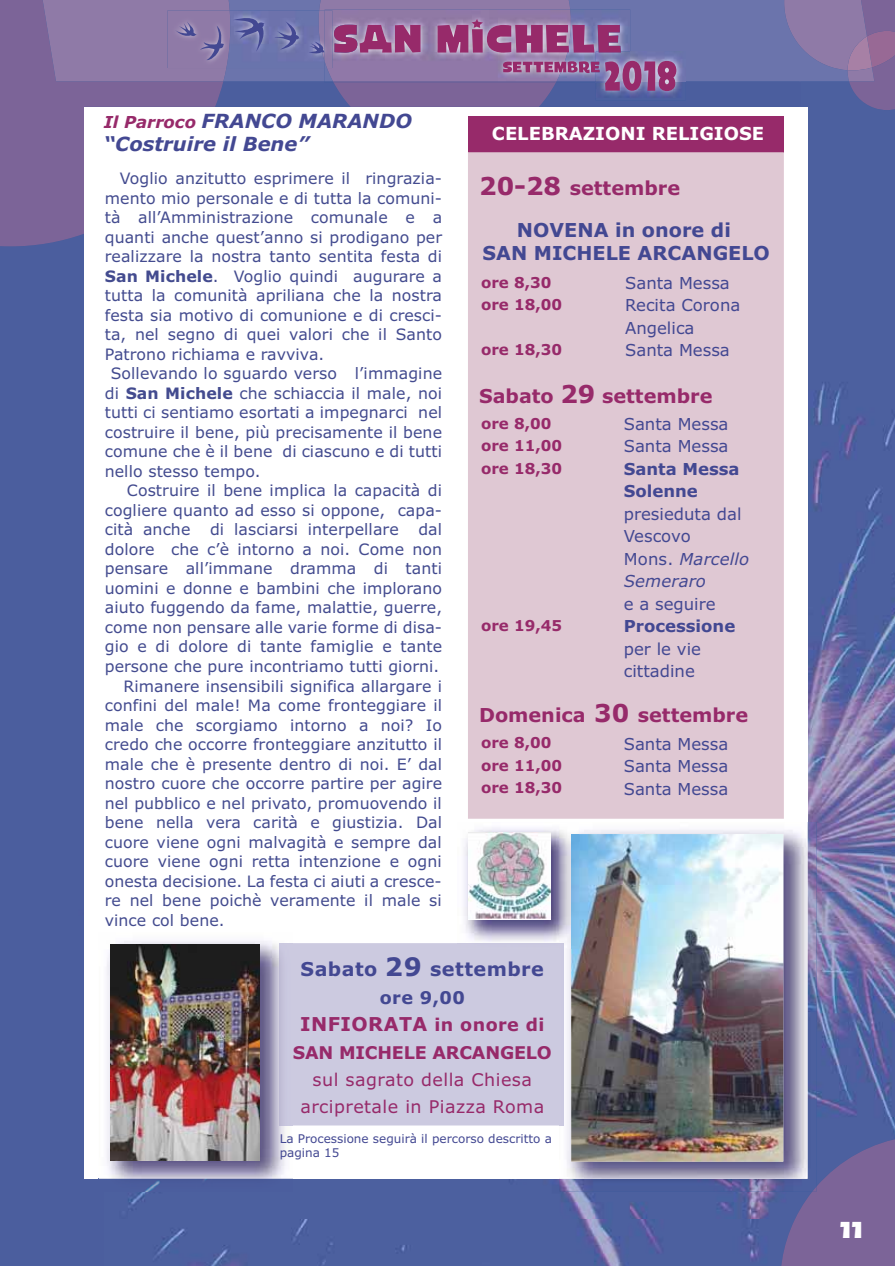
<style>
.page{position:relative;width:895px;height:1266px;background:#fff}
.page>*{position:absolute;margin:0;border:0;box-sizing:border-box;transform-origin:0 0}
.t1{font:27px "LAIKA";color:#fff}
.t2{font:italic 700 19.5px/22.5px "Verdana";color:#434892}
.t3{font:700 19.2px/42px "Verdana";color:#434892}
.t4{font:700 19.2px "Verdana";color:#972a6a}
.t5{font:700 19.2px "Verdana";letter-spacing:.025em;color:#972a6a}
.t6{font:700 19.2px "Verdana";letter-spacing:.025em;color:#434892}
.t7{font:700 18px "Verdana";color:#fff}
.t8{font:17.55px/27.2px "Verdana";letter-spacing:.025em;color:#972a6a;text-align:center}
.t9{font:700 17.55px "Verdana";letter-spacing:-.01em;color:#972a6a}
.t10{font:700 17.55px "Verdana";color:#434892}
.t11{font:16.5px/22.5px "Verdana";color:#434892}
.t12{font:700 16.5px/22.5px "Verdana";color:#434892}
.t13{font:15.75px "Verdana";letter-spacing:.005em;color:#434b8f}
.t14{font:700 15px/22.5px "Verdana";color:#972a6a}
.t15{font:12px/14.4px "Verdana";color:#434892}
.s1{font-size:16.5px;color:#972a6a}
.s2{font-weight:700}
.s3{font-size:24.75px;color:#972a6a}
.s4{color:#972a6a}
.s5{font-size:24.75px}
.s6{font-style:italic}
.s7{font-size:25.5px}
.s8{font-size:17.55px}
</style>
<div class="page">
<img style="left:800px;top:81px;width:94px;height:1055px">
<div style="left:556px;top:81px;width:244px;height:26px;background:#4b5e9e"></div>
<div style="left:223px;top:81px;width:110px;height:26px;background:#4b5e9e"></div>
<div style="left:52px;top:246px;width:52px;height:1019px;background:#4b5e9e"></div>
<div style="left:0;top:246px;width:52px;height:1019px;background:#4b5e9e"></div>
<img style="left:104px;top:1179px;width:676px;height:40px">
<div style="left:104px;top:1219px;width:676px;height:46px;background:#4c609f"></div>
<img style="left:333px;top:83px;width:223px;height:24px">
<img style="left:866px;top:0;width:28px;height:31px">
<img style="left:848px;top:67px;width:46px;height:43px">
<img style="left:866px;top:31px;width:28px;height:36px">
<div style="left:0;top:0;width:223px;height:246px;background:#7c6498"></div>
<div style="left:230px;top:0;width:617px;height:81px;background:#6b74ac"></div>
<img style="left:319px;top:0;width:251px;height:10px">
<img style="left:784px;top:0;width:82px;height:70px">
<img style="left:847px;top:67px;width:27px;height:14px">
<img style="left:847px;top:36px;width:24px;height:34px">
<img style="left:41px;top:0;width:189px;height:81px">
<img style="left:324px;top:10px;width:306px;height:73px">
<img style="left:324px;top:10px;width:248px;height:71px">
<svg style="left:334px;top:25px;width:86px;height:28px"></svg>
<img style="left:595px;top:51px;width:90px;height:49px">
<svg style="left:437px;top:19px;width:183px;height:34px"></svg>
<svg style="left:503px;top:61px;width:96px;height:12px"></svg>
<svg style="left:605px;top:61px;width:71px;height:30px"></svg>
<img style="left:230px;top:10px;width:102px;height:58px">
<img style="left:317px;top:10px;width:7px;height:52px">
<img style="left:168px;top:10px;width:62px;height:58px">
<svg style="left:324px;top:62px;width:3px;height:6px"></svg>
<svg style="left:173px;top:20px;width:51px;height:41px"></svg>
<svg style="left:233px;top:14px;width:32px;height:38px"></svg>
<svg style="left:273px;top:21px;width:27px;height:29px"></svg>
<svg style="left:308px;top:41px;width:16px;height:14px"></svg>
<img style="left:780px;top:1136px;width:114px;height:129px">
<div style="left:84px;top:107px;width:723px;height:1071px;background:#fff"></div>
<div style="left:468px;top:116px;width:315px;height:36px;background:#972a6a"></div>
<div style="left:468px;top:153px;width:315px;height:665px;background:#dfc8d3"></div>
<hr style="left:468px;top:152px;width:315px;height:1px;background:#972a6a">
<div style="left:293px;top:943px;width:266px;height:182px;background:#cccae0"></div>
<div style="left:293px;top:1045px;width:258px;height:13px;background:#cccae0"></div>
<img style="left:559px;top:821px;width:257px;height:370px">
<svg style="left:812px;top:1186px;width:4px;height:5px"></svg>
<img style="left:559px;top:821px;width:248px;height:357px">
<img style="left:559px;top:948px;width:4px;height:177px">
<img style="left:571px;top:833px;width:212px;height:328px">
<img style="left:99px;top:941px;width:194px;height:250px">
<img style="left:279px;top:942px;width:14px;height:183px">
<img style="left:111px;top:944px;width:149px;height:216px">
<img style="left:458px;top:822px;width:120px;height:126px">
<svg style="left:559px;top:942px;width:4px;height:6px"></svg>
<img style="left:571px;top:833px;width:7px;height:115px">
<img style="left:468px;top:832px;width:82px;height:87px">
<p class="t2" style="left:104px;top:111px;width:309px"><span class="s1">Il Parroco</span> FRANCO MARANDO “Costruire il Bene”</p>
<p class="t13" style="left:120px;top:172px;width:323px">Voglio anzitutto esprimere il ringrazia-</p>
<p class="t13" style="left:105px;top:192px;width:339px">mento mio personale e di tutta la comuni-</p>
<p class="t13" style="left:105px;top:211px;width:339px">tà all’Amministrazione comunale e a</p>
<p class="t13" style="left:105px;top:231px;width:339px">quanti anche quest’anno si prodigano per</p>
<p class="t13" style="left:105px;top:250px;width:339px">realizzare la nostra tanto sentita festa di</p>
<p class="t13" style="left:105px;top:270px;width:339px"><span class="s2">San Michele</span>. Voglio quindi augurare a</p>
<p class="t13" style="left:105px;top:289px;width:339px">tutta la comunità apriliana che la nostra</p>
<p class="t13" style="left:105px;top:309px;width:339px">festa sia motivo di comunione e di cresci-</p>
<p class="t13" style="left:105px;top:328px;width:339px">ta, nel segno di quei valori che il Santo</p>
<p class="t13" style="left:105px;top:348px;width:221px">Patrono richiama e ravviva.</p>
<p class="t13" style="left:111px;top:367px;width:333px">Sollevando lo sguardo verso l’immagine</p>
<p class="t13" style="left:105px;top:387px;width:339px">di <span class="s2">San Michele</span> che schiaccia il male, noi</p>
<p class="t13" style="left:105px;top:406px;width:339px">tutti ci sentiamo esortati a impegnarci nel</p>
<p class="t13" style="left:105px;top:426px;width:339px">costruire il bene, più precisamente il bene</p>
<p class="t13" style="left:105px;top:445px;width:339px">comune che è il bene di ciascuno e di tutti</p>
<p class="t13" style="left:105px;top:465px;width:157px">nello stesso tempo.</p>
<p class="t13" style="left:127px;top:484px;width:316px">Costruire il bene implica la capacità di</p>
<p class="t13" style="left:105px;top:504px;width:339px">cogliere quanto ad esso si oppone, capa-</p>
<p class="t13" style="left:105px;top:523px;width:339px">cità anche di lasciarsi interpellare dal</p>
<p class="t13" style="left:105px;top:543px;width:339px">dolore che c’è intorno a noi. Come non</p>
<p class="t13" style="left:105px;top:562px;width:339px">pensare all’immane dramma di tanti</p>
<p class="t13" style="left:105px;top:582px;width:339px">uomini e donne e bambini che implorano</p>
<p class="t13" style="left:105px;top:601px;width:339px">aiuto fuggendo da fame, malattie, guerre,</p>
<p class="t13" style="left:105px;top:621px;width:339px">come non pensare alle varie forme di disa-</p>
<p class="t13" style="left:105px;top:640px;width:339px">gio e di dolore di tante famiglie e tante</p>
<p class="t13" style="left:105px;top:660px;width:336px">persone che pure incontriamo tutti giorni.</p>
<p class="t13" style="left:123px;top:679px;width:320px">Rimanere insensibili significa allargare i</p>
<p class="t13" style="left:105px;top:699px;width:339px">confini del male! Ma come fronteggiare il</p>
<p class="t13" style="left:105px;top:718px;width:339px">male che scorgiamo intorno a noi? Io</p>
<p class="t13" style="left:105px;top:738px;width:339px">credo che occorre fronteggiare anzitutto il</p>
<p class="t13" style="left:105px;top:757px;width:339px">male che è presente dentro di noi. E’ dal</p>
<p class="t13" style="left:105px;top:777px;width:339px">nostro cuore che occorre partire per agire</p>
<p class="t13" style="left:105px;top:796px;width:338px">nel pubblico e nel privato, promuovendo il</p>
<p class="t13" style="left:105px;top:816px;width:339px">bene nella vera carità e giustizia. Dal</p>
<p class="t13" style="left:105px;top:835px;width:338px">cuore viene ogni malvagità e sempre dal</p>
<p class="t13" style="left:105px;top:855px;width:338px">cuore viene ogni retta intenzione e ogni</p>
<p class="t13" style="left:105px;top:874px;width:338px">onesta decisione. La festa ci aiuti a cresce-</p>
<p class="t13" style="left:105px;top:894px;width:338px">re nel bene poichè veramente il male si</p>
<p class="t13" style="left:105px;top:913px;width:121px">vince col bene.</p>
<p class="t7" style="left:492px;top:127px;width:274px">CELEBRAZIONI RELIGIOSE</p>
<p class="t3" style="left:517px;top:168px;width:215px;text-indent:-38px"><span class="s3">20-28</span> <span class="s4">settembre<br></span>NOVENA in onore di</p>
<p class="t3" style="left:482px;top:233px;width:289px">SAN MICHELE ARCANGELO</p>
<p class="t14" style="left:481px;top:272px;width:82px">ore 8,30 ore 18,00</p>
<p class="t14" style="left:481px;top:340px;width:82px">ore 18,30</p>
<p class="t11" style="left:625px;top:273px;width:117px">Santa Messa<br>Recita Corona<br>Angelica<br>Santa Messa</p>
<p class="t4" style="left:479px;top:388px;width:235px">Sabato <span class="s5">29</span> settembre</p>
<p class="t14" style="left:481px;top:413px;width:82px">ore 8,00 ore 11,00 ore 18,30</p>
<p class="t14" style="left:481px;top:615px;width:82px">ore 19,45</p>
<p class="t11" style="left:623px;top:414px;width:106px">Santa Messa<br>Santa Messa</p>
<p class="t12" style="left:623px;top:459px;width:117px">Santa Messa<br>Solenne</p>
<p class="t11" style="left:623px;top:504px;width:127px">presieduta dal<br>Vescovo<br>Mons. <span class="s6">Marcello<br>Semeraro</span></p>
<p class="t11" style="left:623px;top:594px;width:93px">e a seguire</p>
<p class="t12" style="left:623px;top:616px;width:113px">Processione</p>
<p class="t11" style="left:623px;top:639px;width:79px">per le vie cittadine</p>
<p class="t4" style="left:479px;top:707px;width:270px">Domenica <span class="s5">30</span> settembre</p>
<p class="t14" style="left:481px;top:732px;width:82px">ore 8,00 ore 11,00 ore 18,30</p>
<p class="t11" style="left:623px;top:733px;width:106px;text-align:justify">Santa Messa Santa Messa Santa Messa</p>
<p class="t6" style="left:300px;top:960px;width:245px">Sabato <span class="s7">29</span> settembre</p>
<p class="t10" style="left:379px;top:990px;width:87px">ore 9,00</p>
<p class="t5" style="left:300px;top:1016px;width:246px">INFIORATA <span class="s8">in onore di</span></p>
<p class="t9" style="left:293px;top:1044px;width:260px">SAN MICHELE ARCANGELO</p>
<p class="t8" style="left:300px;top:1066px;width:245px">sul sagrato della Chiesa arcipretale in Piazza Roma</p>
<p class="t15" style="left:279px;top:1132px;width:274px">La Processione seguirà il percorso descritto a pagina 15</p>
<h1 class="t1" style="left:838px;top:1212px;width:25px">11</h1>
</div>
